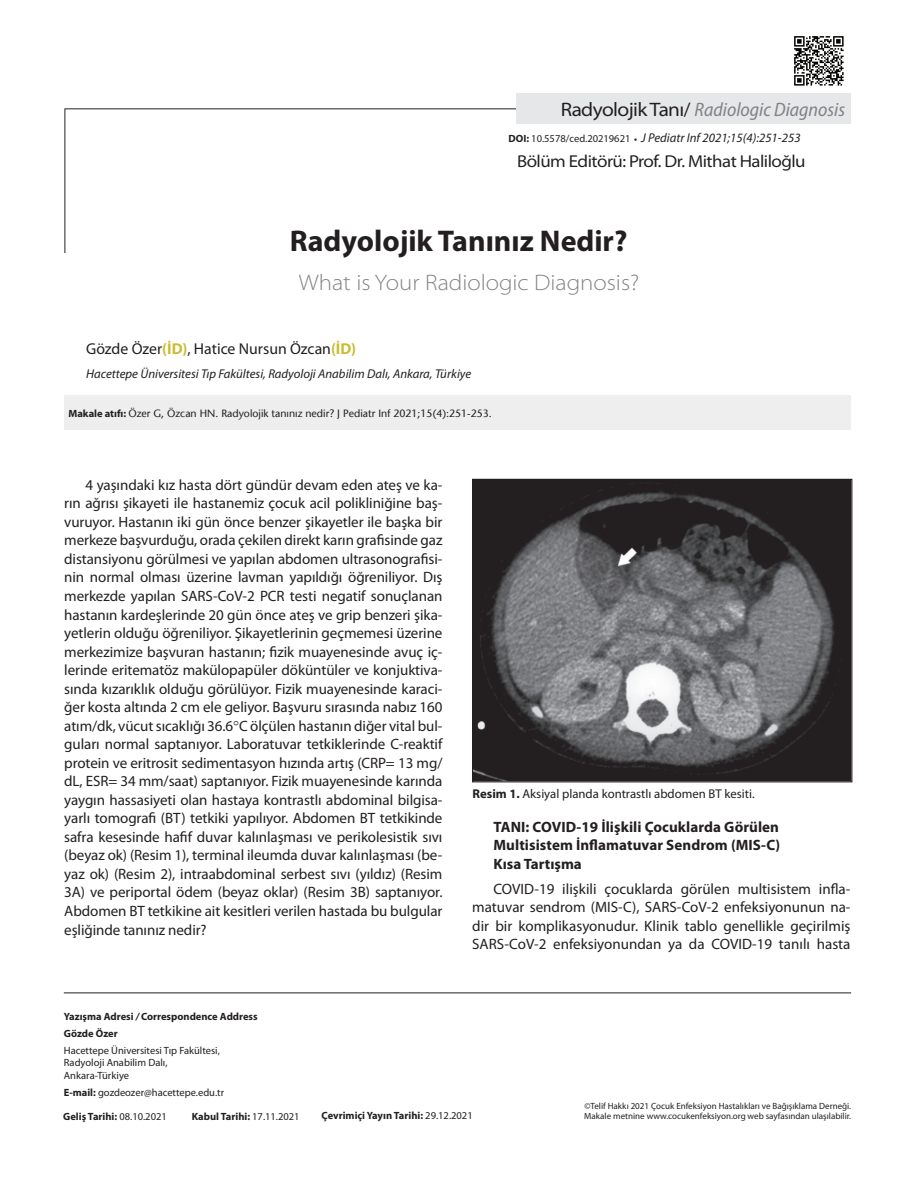
<style>
.page{position:relative;width:915px;height:1191px;background:#fff}
.page>*{position:absolute;margin:0;border:0;box-sizing:border-box;transform-origin:0 0}
.t1{font:700 30px "Myriad Pro";color:#231f20}
.t2{font:300 semi-expanded 22.5px "Myriad Pro";color:#808285}
.t3{font:italic semi-condensed 19.5px "Myriad Pro";color:#808285}
.t4{font:semi-expanded 17.25px "Myriad Pro";letter-spacing:-.03em;color:#231f20}
.t5{font:15.75px "Myriad Pro";color:#231f20}
.t6{font:15px/18.6px "Myriad Pro";letter-spacing:-.005em;color:#231f20;text-align:justify}
.t7{font:700 15px/18.6px "Myriad Pro";letter-spacing:.005em;color:#231f20;text-align:justify}
.t8{font:italic 12.75px "Myriad Pro";color:#231f20}
.t9{font:12.75px "Myriad Pro";color:#231f20}
.t10{font:700 10.5px/16.8px "Myriad Pro";color:#231f20}
.t11{font:10.5px/12.6px "Myriad Pro";color:#231f20}
.t12{font:500 10.5px "Stone Sans Std";color:#231f20}
.t13{font:9px "Myriad Pro";color:#231f20}
.s1{font-style:normal;font-stretch:semi-expanded;color:#231f20}
.s2{font-style:normal;font-stretch:normal;color:#231f20}
.s3{font-weight:700;font-style:normal;font-size:10.5px}
.s4{font-style:normal;font-size:10.5px}
.s5{font-weight:700;font-style:normal;font-size:9px}
.s6{font-weight:700;color:#cabd34}
.s7{font-family:"Myriad Pro";font-weight:700}
.s8{font-style:italic}
.s9{font-weight:700}
.s10{font-weight:400}
</style>
<div class="page">
<img style="left:794px;top:36px;width:50px;height:50px">
<hr style="left:64px;top:992px;width:786px;height:1px;background:#231f20">
<hr style="left:64px;top:108px;width:1px;height:145px;background:#231f20">
<hr style="left:65px;top:108px;width:493px;height:1px;background:#231f20">
<div style="left:516px;top:94px;width:334px;height:30px;background:#e6e7e9"></div>
<div style="left:64px;top:395px;width:786px;height:35px;background:#eeeeef"></div>
<img style="left:474px;top:481px;width:375px;height:299px">
<div style="left:472px;top:479px;width:379px;height:303px;border:1px solid #231f20"></div>
<h3 class="t3" style="left:560px;top:99px;width:286px"><span class="s1">Radyolojik Tanı</span><span class="s2">/</span> Radiologic Diagnosis</h3>
<p class="t8" style="left:508px;top:131px;width:293px"><span class="s3">DOI:</span> <span class="s4">10.5578/ced.20219621</span> <span class="s5">•</span> J Pediatr Inf 2021;15(4):251-253</p>
<p class="t4" style="left:517px;top:152px;width:290px">Bölüm Editörü: Prof. Dr. Mithat Haliloğlu</p>
<h1 class="t1" style="left:289px;top:224px;width:339px">Radyolojik Tanınız Nedir?</h1>
<h2 class="t2" style="left:299px;top:270px;width:342px">What is Your Radiologic Diagnosis?</h2>
<p class="t5" style="left:86px;top:340px;width:271px">Gözde Özer<span class="s6">(İD)</span>, Hatice Nursun Özcan<span class="s6">(İD)</span></p>
<p class="t8" style="left:86px;top:366px;width:386px">Hacettepe Üniversitesi Tıp Fakültesi, Radyoloji Anabilim Dalı, Ankara, Türkiye</p>
<p class="t12" style="left:68px;top:407px;width:424px"><span class="s7">Makale atıfı:</span> Özer G, Özcan HN. Radyolojik tanınız nedir? J Pediatr Inf 2021;15(4):251-253.</p>
<p class="t6" style="left:64px;top:476px;width:379px;text-indent:21px">4 yaşındaki kız hasta dört gündür devam eden ateş ve ka&shy;rın ağrısı şikayeti ile hastanemiz çocuk acil polikliniğine baş&shy;vuruyor. Hastanın iki gün önce benzer şikayetler ile başka bir merkeze başvurduğu, orada çekilen direkt karın grafisinde gaz distansiyonu görülmesi ve yapılan abdomen ultrasonografisi&shy;nin normal olması üzerine lavman yapıldığı öğreniliyor. Dış merkezde yapılan SARS-CoV-2 PCR testi negatif sonuçlanan hastanın kardeşlerinde 20 gün önce ateş ve grip benzeri şika&shy;yetlerin olduğu öğreniliyor. Şikayetlerinin geçmemesi üzerine merkezimize başvuran hastanın; fizik muayenesinde avuç iç&shy;lerinde eritematöz makülopapüler döküntüler ve konjuktiva&shy;sında kızarıklık olduğu görülüyor. Fizik muayenesinde karaci&shy;ğer kosta altında 2 cm ele geliyor. Başvuru sırasında nabız 160 atım/dk, vücut sıcaklığı 36.6 C ölçülen hastanın diğer vital bul&shy;guları normal saptanıyor. Laboratuvar tetkiklerinde C-reaktif protein ve eritrosit sedimentasyon hızında artış (CRP= 13 mg/ dL, ESR= 34 mm/saat) saptanıyor. Fizik muayenesinde karında yaygın hassasiyeti olan hastaya kontrastlı abdominal bilgisa&shy;yarlı tomografi (BT) tetkiki yapılıyor. Abdomen BT tetkikinde safra kesesinde hafif duvar kalınlaşması ve perikolesistik sıvı (beyaz ok) (Resim 1), terminal ileumda duvar kalınlaşması (be&shy;yaz ok) (Resim 2), intraabdominal serbest sıvı (yıldız) (Resim 3A) ve periportal ödem (beyaz oklar) (Resim 3B) saptanıyor.<br>Abdomen BT tetkikine ait kesitleri verilen hastada bu bulgular eşliğinde tanınız nedir?</p>
<p class="t10" style="left:64px;top:1008px;width:195px">Yazışma Adresi <span class="s8">/</span> Correspondence Address<br>Gözde Özer</p>
<p class="t11" style="left:64px;top:1044px;width:157px">Hacettepe Üniversitesi Tıp Fakültesi,<br>Radyoloji Anabilim Dalı,<br>Ankara-Türkiye</p>
<p class="t11" style="left:64px;top:1086px;width:162px"><span class="s9">E-mail:</span> gozdeozer@hacettepe.edu.tr</p>
<p class="t9" style="left:472px;top:787px;width:283px"><span class="s9">Resim 1.</span> Aksiyal planda kontrastlı abdomen BT kesiti.</p>
<p class="t7" style="left:493px;top:817px;width:288px">TANI: COVID-19 İlişkili Çocuklarda Görülen Multisistem İnflamatuvar Sendrom (MIS-C)<br>Kısa Tartışma</p>
<p class="t6" style="left:472px;top:880px;width:379px;text-indent:21px">COVID-19 ilişkili çocuklarda görülen multisistem infla&shy;matuvar sendrom (MIS-C), SARS-CoV-2 enfeksiyonunun na&shy;dir bir komplikasyonudur. Klinik tablo genellikle geçirilmiş SARS-CoV-2 enfeksiyonundan ya da COVID-19 tanılı hasta</p>
<p class="t13" style="left:584px;top:1100px;width:268px">©Telif Hakkı 2021 Çocuk Enfeksiyon Hastalıkları ve Bağışıklama Derneği.</p>
<p class="t10" style="left:321px;top:1107px;width:153px">Çevrimiçi Yayın Tarihi: <span class="s10">29.12.2021</span></p>
<p class="t10" style="left:63px;top:1108px;width:105px">Geliş Tarihi: <span class="s10">08.10.2021</span></p>
<p class="t10" style="left:192px;top:1108px;width:109px">Kabul Tarihi: <span class="s10">17.11.2021</span></p>
<p class="t13" style="left:584px;top:1111px;width:268px">Makale metnine www.cocukenfeksiyon.org web sayfasından ulaşılabilir.</p>
</div>
